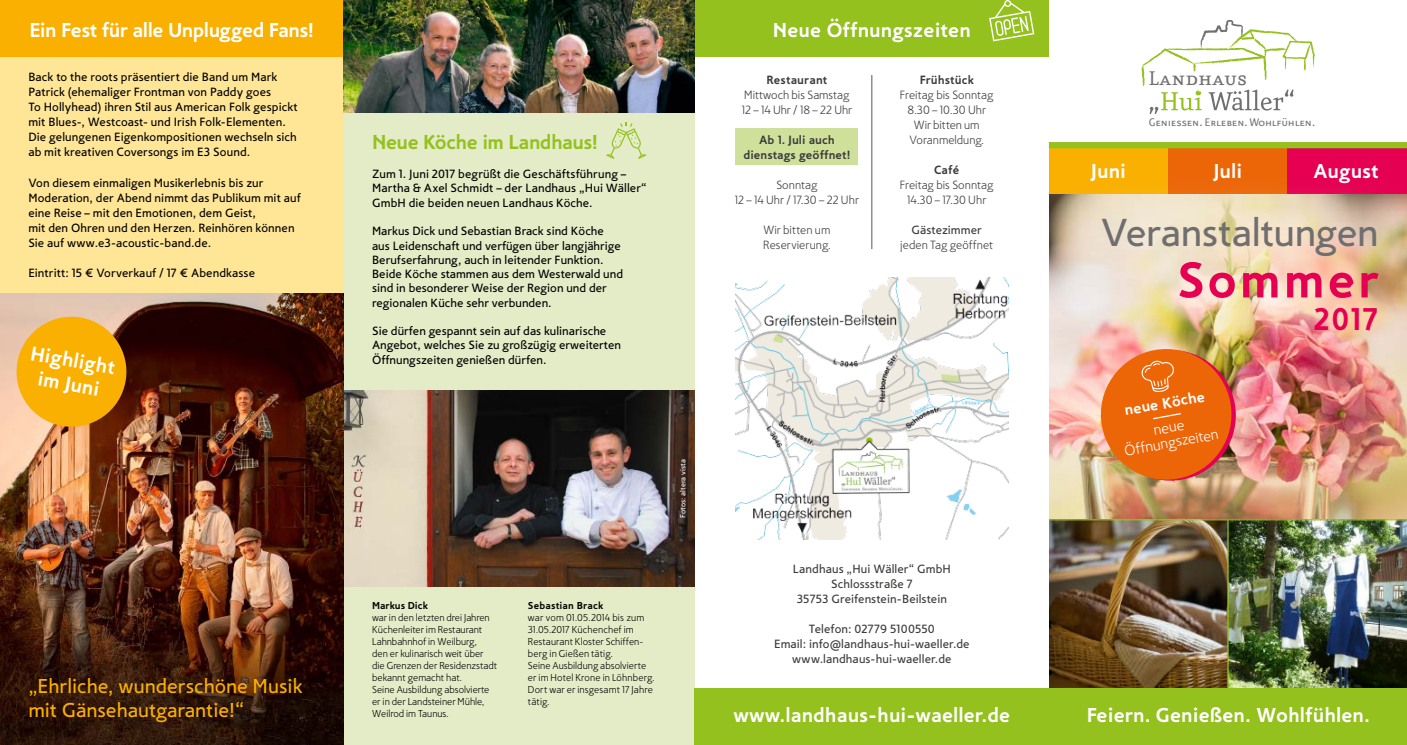
<style>
.page{position:relative;width:1407px;height:745px;background:#fff}
.page>*{position:absolute;margin:0;border:0;box-sizing:border-box;transform-origin:0 0}
.t1{font:700 50px "Fox Sans TRF";letter-spacing:.05em;color:#e50051}
.t2{font:38.75px "Fox Sans TRF";letter-spacing:-.01em;color:#706f6f}
.t3{font:700 31.25px "Fox Sans TRF";color:#e50051}
.t4{font:23.62px "Eureka Small Caps";letter-spacing:-.015em;color:#706f6f}
.t5{font:700 20px/24px "Fox Sans TRF";color:#fff;text-align:center}
.t6{font:20px/24px "Fox Sans TRF";color:#f9b000}
.t7{font:700 20px "Fox Sans TRF";letter-spacing:-.025em;color:#fff}
.t8{font:700 20px "Fox Sans TRF";letter-spacing:-.03em;color:#95c11f}
.t9{font:300 15px/15px "Fox Sans TRF";color:#fff;text-align:center}
.t10{font:700 15px "Fox Sans TRF";color:#fff}
.t11{font:13.12px "Eureka Sans Regular Caps";letter-spacing:-.015em;color:#706f6f}
.t12{font:11.88px/14.2px "Fox Sans TRF";color:#000}
.t13{font:300 11.88px/15px "Fox Sans TRF";color:#3c3c3b;text-align:center}
.t14{font:11.88px/15px "Fox Sans TRF";letter-spacing:.01em;color:#3c3c3b;text-align:center}
.t15{font:700 11.88px/15px "Fox Sans TRF";color:#3c3c3b;text-align:center}
.t16{font:300 10px/12px "Fox Sans TRF";color:#000}
.t17{font:700 10px "Fox Sans TRF";letter-spacing:.01em;color:#000}
.t18{font:7.5px "Fox Sans TRF";color:#fff}
.s1{color:#e50051}
</style>
<div class="page">
<div style="left:344px;top:0;width:350px;height:744px;background:#e3ecc6"></div>
<img style="left:1049px;top:193px;width:358px;height:494px">
<img style="left:736px;top:278px;width:272px;height:260px">
<div style="left:694px;top:0;width:355px;height:56px;background:#95c11f"></div>
<div style="left:736px;top:128px;width:122px;height:37px;background:#cfe09b"></div>
<div style="left:0;top:0;width:344px;height:744px;background:#ffe596"></div>
<div style="left:0;top:0;width:344px;height:56px;background:#f9b000"></div>
<hr style="left:1227px;top:519px;width:1px;height:181px;background:#95c11f">
<svg style="left:1141px;top:20px;width:174px;height:94px"></svg>
<div style="left:1049px;top:148px;width:119px;height:45px;background:#f9b000"></div>
<div style="left:1168px;top:148px;width:119px;height:45px;background:#ec6608"></div>
<div style="left:1287px;top:148px;width:120px;height:45px;background:#e50051"></div>
<img style="left:344px;top:390px;width:350px;height:196px">
<img style="left:344px;top:0;width:350px;height:112px">
<img style="left:0;top:293px;width:344px;height:451px">
<hr style="left:1049px;top:519px;width:358px;height:1px;background:#95c11f">
<svg style="left:989px;top:0;width:45px;height:41px"></svg>
<svg style="left:606px;top:122px;width:40px;height:37px"></svg>
<hr style="left:871px;top:75px;width:1px;height:174px;background:#575756">
<div style="left:695px;top:687px;width:712px;height:57px;background:#95c11f"></div>
<div style="left:1049px;top:142px;width:358px;height:6px;background:#95c11f"></div>
<img style="left:1059px;top:193px;width:348px;height:185px">
<img style="left:1095px;top:343px;width:146px;height:142px">
<svg style="left:12px;top:312px;width:119px;height:119px;background:#e2a326"></svg>
<h3 class="t7" style="left:29px;top:18px;width:286px">Ein Fest für alle Unplugged Fans!</h3>
<p class="t12" style="left:28px;top:70px;width:271px;line-height:15px">Back to the roots präsentiert die Band um Mark Patrick (ehemaliger Frontman von Paddy goes<br>To Hollyhead) ihren Stil aus American Folk gespickt mit Blues-, Westcoast- und Irish Folk-Elementen.<br>Die gelungenen Eigenkompositionen wechseln sich ab mit kreativen Coversongs im E3 Sound.</p>
<p class="t12" style="left:28px;top:175px;width:274px;line-height:15px">Von diesem einmaligen Musikerlebnis bis zur Moderation, der Abend nimmt das Publikum mit auf eine Reise – mit den Emotionen, dem Geist,<br>mit den Ohren und den Herzen. Reinhören können Sie auf www.e3-acoustic-band.de.</p>
<p class="t12" style="left:28px;top:265px;width:228px">Eintritt: 15 € Vorverkauf / 17 € Abendkasse</p>
<h3 class="t5" style="left:33px;top:341px;width:87px;rotate:10deg">Highlight im Juni</h3>
<h3 class="t6" style="left:28px;top:673px;width:276px">„Ehrliche, wunderschöne Musik mit Gänsehautgarantie!“</h3>
<h3 class="t8" style="left:372px;top:129px;width:227px">Neue Köche im Landhaus!</h3>
<p class="t12" style="left:372px;top:167px;width:276px">Zum 1. Juni 2017 begrüßt die Geschäftsführung –<br>Martha &amp; Axel Schmidt – der Landhaus „Hui Wäller“<br>GmbH die beiden neuen Landhaus Köche.</p>
<p class="t12" style="left:372px;top:224px;width:252px">Markus Dick und Sebastian Brack sind Köche aus Leidenschaft und verfügen über langjährige Berufserfahrung, auch in leitender Funktion.<br>Beide Köche stammen aus dem Westerwald und sind in besonderer Weise der Region und der regionalen Küche sehr verbunden.</p>
<p class="t12" style="left:372px;top:324px;width:250px">Sie dürfen gespannt sein auf das kulinarische<br>Angebot, welches Sie zu großzügig erweiterten<br>Öffnungszeiten genießen dürfen.</p>
<p class="t18" style="left:678px;top:517px;width:60px;rotate:-90deg">Fotos: altera vista</p>
<p class="t17" style="left:372px;top:598px;width:57px">Markus Dick</p>
<p class="t16" style="left:372px;top:610px;width:127px">war in den letzten drei Jahren<br>Küchenleiter im Restaurant<br>Lahnbahnhof in Weilburg,<br>den er kulinarisch weit über die Grenzen der Residenzstadt bekannt gemacht hat.<br>Seine Ausbildung absolvierte er in der Landsteiner Mühle,<br>Weilrod im Taunus.</p>
<p class="t17" style="left:528px;top:598px;width:77px">Sebastian Brack</p>
<p class="t16" style="left:528px;top:610px;width:128px">war vom 01.05.2014 bis zum<br>31.05.2017 Küchenchef im<br>Restaurant Kloster Schiffen&shy;berg in Gießen tätig.<br>Seine Ausbildung absolvierte er im Hotel Krone in Löhnberg.<br>Dort war er insgesamt 17 Jahre tätig.</p>
<h3 class="t5" style="left:773px;top:18px;width:199px">Neue Öffnungszeiten</h3>
<p class="t15" style="left:766px;top:72px;width:62px">Restaurant</p>
<p class="t13" style="left:742px;top:87px;width:112px;text-align:left">Mittwoch bis Samstag<br>12 – 14 Uhr / 18 – 22 Uhr</p>
<p class="t15" style="left:743px;top:132px;width:109px">Ab 1. Juli auch dienstags geöffnet!</p>
<p class="t13" style="left:735px;top:177px;width:126px">Sonntag<br>12 – 14 Uhr / 17.30 – 22 Uhr</p>
<p class="t13" style="left:763px;top:222px;width:69px;text-align:left">Wir bitten um<br>Reservierung.</p>
<p class="t15" style="left:919px;top:72px;width:56px">Frühstück</p>
<p class="t13" style="left:900px;top:87px;width:95px">Freitag bis Sonntag<br>8.30 – 10.30 Uhr<br>Wir bitten um<br>Voranmeldung.</p>
<p class="t15" style="left:934px;top:162px;width:27px">Café</p>
<p class="t13" style="left:900px;top:177px;width:95px">Freitag bis Sonntag<br>14.30 – 17.30 Uhr</p>
<p class="t14" style="left:911px;top:222px;width:72px">Gästezimmer</p>
<p class="t13" style="left:900px;top:237px;width:95px">jeden Tag geöffnet</p>
<p class="t14" style="left:793px;top:561px;width:160px">Landhaus „Hui Wäller“ GmbH<br>Schlossstraße 7<br>35753 Greifenstein-Beilstein</p>
<p class="t14" style="left:774px;top:621px;width:197px">Telefon: 02779 5100550<br>Email: info@landhaus-hui-waeller.de www.landhaus-hui-waeller.de</p>
<h3 class="t4" style="left:1148px;top:68px;width:101px">Landhaus</h3>
<p class="t11" style="left:1149px;top:116px;width:168px">Genießen. Erleben. Wohlfühlen.</p>
<h3 class="t5" style="left:1091px;top:159px;width:36px">Juni</h3>
<h3 class="t5" style="left:1213px;top:159px;width:30px">Juli</h3>
<h3 class="t5" style="left:1313px;top:159px;width:73px">August<span class="s1">.</span></h3>
<h2 class="t2" style="left:1101px;top:210px;width:279px">Veranstaltungen</h2>
<h1 class="t1" style="left:1177px;top:248px;width:203px">Sommer</h1>
<h3 class="t3" style="left:1313px;top:299px;width:67px">2017</h3>
<p class="t10" style="left:1123px;top:400px;width:83px;rotate:-10deg">neue Köche</p>
<p class="t9" style="left:1121px;top:428px;width:97px;rotate:-10deg">neue<br>Öffnungszeiten</p>
<h3 class="t5" style="left:733px;top:702px;width:278px">www.landhaus-hui-waeller.de</h3>
<h3 class="t5" style="left:1087px;top:702px;width:285px">Feiern. Genießen. Wohlfühlen.</h3>
</div>
